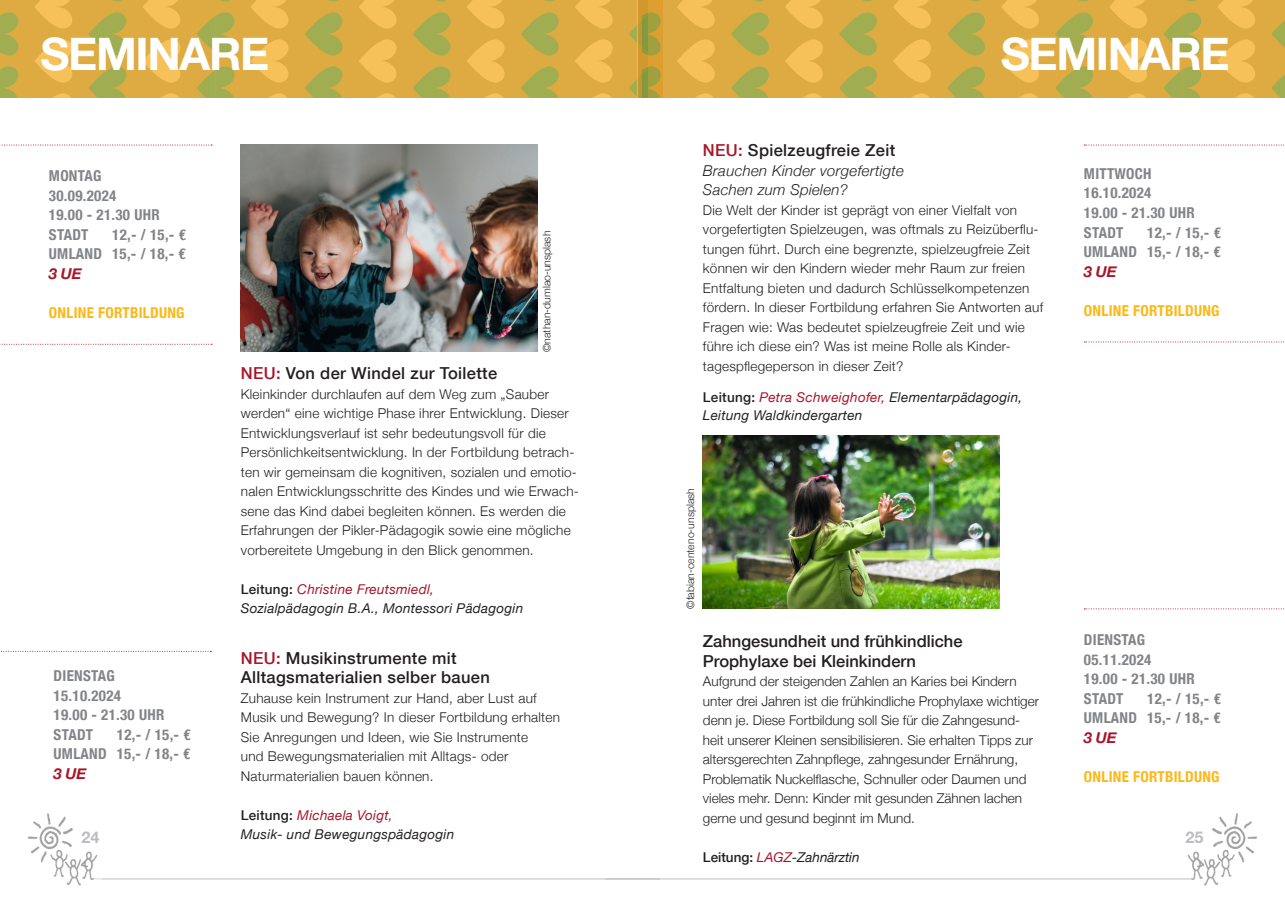
<style>
.page{position:relative;width:1285px;height:919px;background:#fff}
.page>*{position:absolute;margin:0;border:0;box-sizing:border-box;transform-origin:0 0}
.t1{font:700 45px "Helvetica Neue LT Std";letter-spacing:-.03em;color:#fff}
.t2{font:500 16.5px/19.5px "Helvetica Neue";letter-spacing:.02em;color:#231f20;text-align:center}
.t3{font:500 16.5px/19.5px "Helvetica Neue";color:#231f20}
.t4{font:500 16.5px "Helvetica Neue";color:#a91428}
.t5{font:700 16.2px "Helvetica Neue LT Std";color:#bcbdc0}
.t6{font:700 condensed 15px/19.5px "Helvetica Neue";letter-spacing:.02em;color:#828487}
.t7{font:700 condensed 15px "Helvetica Neue";letter-spacing:.02em;color:#fcb814}
.t8{font:italic 300 15px/19.5px "Helvetica Neue";letter-spacing:.02em;color:#231f20}
.t9{font:italic 700 15px "Helvetica Neue";letter-spacing:-.02em;color:#a91428}
.t10{font:300 13.5px/19.5px "Helvetica Neue";letter-spacing:.02em;color:#231f20}
.t11{font:300 13.5px/19.5px "Helvetica Neue";color:#231f20}
.t12{font:italic 13.5px/19.5px "Helvetica Neue";letter-spacing:.02em;color:#231f20}
.t13{font:italic 13.5px "Helvetica Neue";color:#231f20}
.t14{font:italic 13.5px "Helvetica Neue";letter-spacing:.02em;color:#a91428}
.t15{font:300 10.5px "Helvetica Neue";color:#231f20}
.s1{color:#a91428}
.s2{font-weight:500;font-style:normal}
.s3{font-weight:500;font-style:normal;color:#231f20}
</style>
<div class="page">
<svg style="left:0;top:0;width:637px;height:98px;background:#d7af48"></svg>
<svg style="left:628px;top:66px;width:10px;height:31px"></svg>
<svg style="left:628px;top:12px;width:10px;height:44px"></svg>
<svg style="left:638px;top:0;width:646px;height:98px;background:#d7ae47"></svg>
<svg style="left:0;top:145px;width:212px;height:1px"></svg>
<svg style="left:0;top:344px;width:212px;height:1px"></svg>
<svg style="left:1px;top:651px;width:210px;height:1px"></svg>
<hr style="left:92px;top:878px;width:568px;height:1px;background:#bcbdc0">
<img style="left:28px;top:813px;width:73px;height:73px">
<img style="left:1183px;top:813px;width:73px;height:73px">
<hr style="left:604px;top:878px;width:588px;height:1px;background:#bcbdc0">
<svg style="left:1084px;top:145px;width:201px;height:1px"></svg>
<svg style="left:1084px;top:341px;width:201px;height:1px"></svg>
<svg style="left:1084px;top:608px;width:201px;height:1px"></svg>
<img style="left:702px;top:435px;width:297px;height:173px">
<img style="left:241px;top:144px;width:296px;height:207px">
<h1 class="t1" style="left:40px;top:27px;width:230px">SEMINARE</h1>
<h1 class="t1" style="left:1000px;top:27px;width:230px">SEMINARE</h1>
<p class="t4" style="left:702px;top:140px;width:12px">NEU</p>
<p class="t2" style="left:738px;top:140px;width:159px"><span class="s1">:</span> Spielzeugfreie Zeit</p>
<p class="t8" style="left:702px;top:160px;width:202px">Brauchen Kinder vorgefertigte<br>Sachen zum Spielen?</p>
<p class="t10" style="left:702px;top:200px;width:342px">Die Welt der Kinder ist geprägt von einer Vielfalt von vorgefertigten Spielzeugen, was oftmals zu Reizüberflu&shy;tungen führt. Durch eine begrenzte, spielzeugfreie Zeit können wir den Kindern wieder mehr Raum zur freien Entfaltung bieten und dadurch Schlüsselkompetenzen fördern. In dieser Fortbildung erfahren Sie Antworten auf Fragen wie: Was bedeutet spielzeugfreie Zeit und wie führe ich diese ein? Was ist meine Rolle als Kinder&shy;tagespflegeperson in dieser Zeit?</p>
<p class="t12" style="left:702px;top:388px;width:321px;line-height:18px"><span class="s2">Leitung:</span> <span class="s1">Petra Schweighofer,</span> Elementarpädagogin,<br>Leitung Waldkindergarten</p>
<p class="t6" style="left:1083px;top:164px;width:112px">MITTWOCH<br>16.10.2024<br>19.00 - 21.30 UHR<br>STADT</p>
<p class="t6" style="left:49px;top:166px;width:112px">MONTAG<br>30.09.2024<br>19.00 - 21.30 UHR<br>STADT</p>
<p class="t6" style="left:1083px;top:222px;width:138px;text-align:right">12,- / 15,- €<br>UMLAND 15,- / 18,- €</p>
<p class="t9" style="left:1083px;top:262px;width:34px">3 UE</p>
<p class="t7" style="left:1083px;top:301px;width:137px">ONLINE FORTBILDUNG</p>
<p class="t6" style="left:49px;top:225px;width:138px;text-align:right">12,- / 15,- €<br>UMLAND 15,- / 18,- €</p>
<p class="t9" style="left:49px;top:264px;width:34px">3 UE</p>
<p class="t7" style="left:49px;top:303px;width:137px">ONLINE FORTBILDUNG</p>
<p class="t15" style="left:540px;top:352px;width:123px;rotate:-90deg">©nathan-dumlao-unsplash</p>
<p class="t4" style="left:241px;top:363px;width:12px">NEU</p>
<p class="t2" style="left:276px;top:363px;width:223px"><span class="s1">:</span> Von der Windel zur Toilette</p>
<p class="t10" style="left:241px;top:383px;width:339px">Kleinkinder durchlaufen auf dem Weg zum „Sauber werden“ eine wichtige Phase ihrer Entwicklung. Dieser Entwicklungsverlauf ist sehr bedeutungsvoll für die Persönlichkeitsentwicklung. In der Fortbildung betrach&shy;ten wir gemeinsam die kognitiven, sozialen und emotio&shy;nalen Entwicklungsschritte des Kindes und wie Erwach&shy;sene das Kind dabei begleiten können. Es werden die Erfahrungen der Pikler-Pädagogik sowie eine mögliche vorbereitete Umgebung in den Blick genommen.</p>
<p class="t12" style="left:241px;top:579px;width:284px"><span class="s2">Leitung:</span> <span class="s1">Christine Freutsmiedl,<br></span>Sozialpädagogin B.A., Montessori Pädagogin</p>
<p class="t4" style="left:241px;top:648px;width:12px">NEU</p>
<p class="t15" style="left:684px;top:608px;width:122px;rotate:-90deg">©fabian-centeno-unsplash</p>
<p class="t6" style="left:1083px;top:630px;width:112px">DIENSTAG<br>05.11.2024<br>19.00 - 21.30 UHR<br>STADT</p>
<p class="t3" style="left:702px;top:631px;width:261px">Zahngesundheit und frühkindliche<br>Prophylaxe bei Kleinkindern</p>
<p class="t11" style="left:702px;top:671px;width:337px">Aufgrund der steigenden Zahlen an Karies bei Kindern unter drei Jahren ist die frühkindliche Prophylaxe wichtiger denn je. Diese Fortbildung soll Sie für die Zahngesund&shy;heit unserer Kleinen sensibilisieren. Sie erhalten Tipps zur altersgerechten Zahnpflege, zahngesunder Ernährung, Problematik Nuckelflasche, Schnuller oder Daumen und vieles mehr. Denn: Kinder mit gesunden Zähnen lachen gerne und gesund beginnt im Mund.</p>
<p class="t13" style="left:702px;top:848px;width:158px"><span class="s2">Leitung:</span> <span class="s1">LAGZ</span>-Zahnärztin</p>
<p class="t2" style="left:241px;top:648px;width:250px"><span class="s1">:</span> Musikinstrumente mit<br>Alltagsmaterialien selber bauen</p>
<p class="t10" style="left:241px;top:687px;width:321px">Zuhause kein Instrument zur Hand, aber Lust auf Musik und Bewegung? In dieser Fortbildung erhalten Sie Anregungen und Ideen, wie Sie Instrumente<br>und Bewegungsmaterialien mit Alltags- oder Naturmaterialien bauen können.</p>
<p class="t14" style="left:241px;top:806px;width:153px"><span class="s3">Leitung:</span> Michaela Voigt,</p>
<p class="t6" style="left:54px;top:666px;width:112px">DIENSTAG<br>15.10.2024<br>19.00 - 21.30 UHR<br>STADT</p>
<p class="t6" style="left:1083px;top:688px;width:138px;text-align:right">12,- / 15,- €<br>UMLAND 15,- / 18,- €</p>
<p class="t9" style="left:1083px;top:728px;width:34px">3 UE</p>
<p class="t7" style="left:1083px;top:767px;width:137px">ONLINE FORTBILDUNG</p>
<p class="t6" style="left:54px;top:724px;width:138px;text-align:right">12,- / 15,- €<br>UMLAND 15,- / 18,- €</p>
<p class="t9" style="left:54px;top:764px;width:34px">3 UE</p>
<p class="t5" style="left:81px;top:827px;width:20px">24</p>
<p class="t12" style="left:241px;top:824px;width:215px">Musik- und Bewegungspädagogin</p>
<p class="t5" style="left:1185px;top:827px;width:20px">25</p>
</div>
